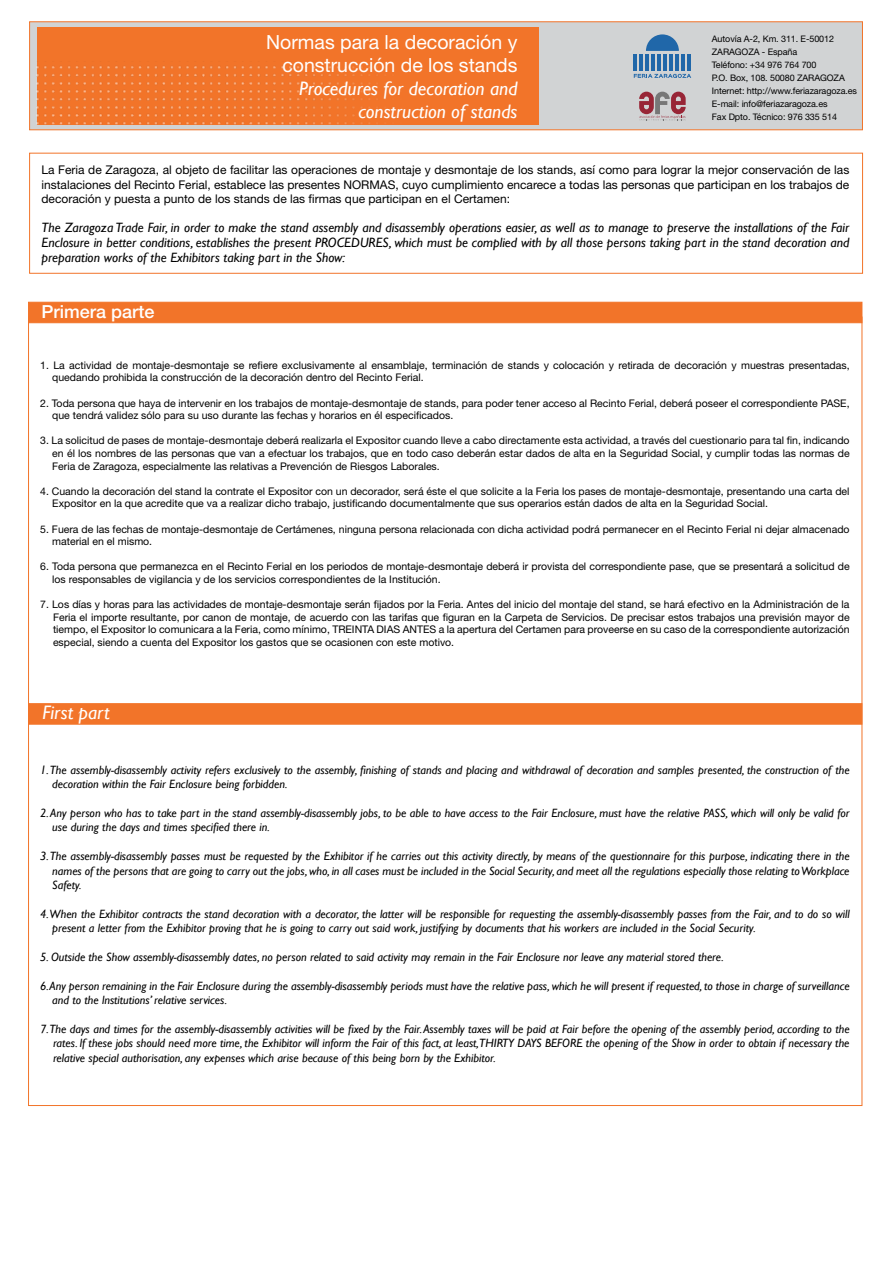
<style>
.page{position:relative;width:893px;height:1263px;background:#fff}
.page>*{position:absolute;margin:0;border:0;box-sizing:border-box;transform-origin:0 0}
.t1{font:19.5px/23.4px "Helvetica Neue LT Std";color:#fff;text-align:right}
.t2{font:italic 19.5px/23.4px "Gill Sans";color:#fff;text-align:right}
.t3{font:italic 19.5px "Gill Sans";color:#fff}
.t4{font:500 18px "Helvetica Neue LT Std";color:#fff}
.t5{font:italic 13.5px/15px "Gill Sans";color:#000;text-align:justify}
.t6{font:italic 12px/14.4px "Gill Sans";color:#000}
.t7{font:12px/14.4px "Helvetica Neue LT Std";color:#000;text-align:justify}
.t8{font:10.5px/12.6px "Helvetica Neue LT Std";color:#000}
.t9{font:9px/13px "Helvetica Neue LT Std";letter-spacing:-.01em;color:#000}
</style>
<div class="page">
<div style="left:29px;top:21px;width:834px;height:109px;background:#d1d3d4;border:1px solid #f27429"></div>
<div style="left:37px;top:27px;width:502px;height:98px;background:#f27429"></div>
<img style="left:37px;top:65px;width:349px;height:60px">
<div style="left:29px;top:153px;width:834px;height:121px;border:1px solid #f27429"></div>
<div style="left:28px;top:302px;width:834px;height:21px;background:#f27429;border:1px solid #f27429"></div>
<div style="left:28px;top:703px;width:834px;height:21px;background:#f27429;border:1px solid #f27429"></div>
<svg style="left:639px;top:92px;width:47px;height:28px"></svg>
<hr style="left:634px;top:54px;width:3px;height:17px;background:#2067a9">
<hr style="left:682px;top:54px;width:3px;height:17px;background:#2067a9">
<hr style="left:688px;top:54px;width:3px;height:17px;background:#2067a9">
<hr style="left:670px;top:54px;width:3px;height:17px;background:#2067a9">
<hr style="left:640px;top:54px;width:3px;height:17px;background:#2067a9">
<hr style="left:646px;top:54px;width:3px;height:17px;background:#2067a9">
<hr style="left:652px;top:54px;width:3px;height:17px;background:#2067a9">
<hr style="left:658px;top:54px;width:3px;height:17px;background:#2067a9">
<hr style="left:664px;top:54px;width:3px;height:17px;background:#2067a9">
<hr style="left:676px;top:54px;width:3px;height:17px;background:#2067a9">
<svg style="left:634px;top:74px;width:57px;height:4px"></svg>
<svg style="left:646px;top:34px;width:33px;height:17px"></svg>
<h1 class="t1" style="left:266px;top:30px;width:253px">Normas para la decoración y construcción de los stands</h1>
<h1 class="t2" style="left:299px;top:77px;width:220px">Procedures for decoration and construction of stands</h1>
<p class="t9" style="left:712px;top:32px;width:147px">Autovía A-2, Km. 311. E-50012<br>ZARAGOZA - España<br>Teléfono: +34 976 764 700<br>P.O. Box, 108. 50080 ZARAGOZA<br>Internet: http://www.feriazaragoza.es<br>E-mail: info@feriazaragoza.es<br>Fax Dpto. Técnico: 976 335 514</p>
<p class="t7" style="left:41px;top:162px;width:809px">La Feria de Zaragoza, al objeto de facilitar las operaciones de montaje y desmontaje de los stands, así como para lograr la mejor conservación de las instalaciones del Recinto Ferial, establece las presentes NORMAS, cuyo cumplimiento encarece a todas las personas que participan en los trabajos de decoración y puesta a punto de los stands de las firmas que participan en el Certamen:</p>
<p class="t5" style="left:41px;top:220px;width:809px">The Zaragoza Trade Fair, in order to make the stand assembly and disassembly operations easier, as well as to manage to preserve the installations of the Fair Enclosure in better conditions, establishes the present PROCEDURES, which must be complied with by all those persons taking part in the stand decoration and preparation works of the Exhibitors taking part in the Show:</p>
<h2 class="t4" style="left:41px;top:301px;width:115px">Primera parte</h2>
<p class="t8" style="left:52px;top:358px;width:799px;text-indent:-12px">1. La actividad de montaje-desmontaje se refiere exclusivamente al ensamblaje, terminación de stands y colocación y retirada de decoración y muestras presentadas, quedando prohibida Ia construcción de la decoración dentro del Recinto Ferial.</p>
<p class="t8" style="left:52px;top:396px;width:799px;text-indent:-12px">2. Toda persona que haya de intervenir en los trabajos de montaje-desmontaje de stands, para poder tener acceso al Recinto Ferial, deberá poseer el correspondiente PASE, que tendrá validez sólo para su uso durante las fechas y horarios en él especificados.</p>
<p class="t8" style="left:52px;top:434px;width:799px;text-align:justify;text-indent:-12px">3. La solicitud de pases de montaje-desmontaje deberá realizarla el Expositor cuando lleve a cabo directamente esta actividad, a través del cuestionario para tal fin, indicando en él los nombres de las personas que van a efectuar los trabajos, que en todo caso deberán estar dados de alta en la Seguridad Social, y cumplir todas las normas de Feria de Zaragoza, especialmente las relativas a Prevención de Riesgos Laborales.</p>
<p class="t8" style="left:52px;top:484px;width:799px;text-indent:-12px">4. Cuando la decoración del stand la contrate el Expositor con un decorador, será éste el que solicite a la Feria los pases de montaje-desmontaje, presentando una carta del<br>Expositor en la que acredite que va a realizar dicho trabajo, justificando documentalmente que sus operarios están dados de alta en la Seguridad Social.</p>
<p class="t8" style="left:52px;top:522px;width:799px;text-indent:-12px">5. Fuera de las fechas de montaje-desmontaje de Certámenes, ninguna persona relacionada con dicha actividad podrá permanecer en el Recinto Ferial ni dejar almacenado material en el mismo.</p>
<p class="t8" style="left:52px;top:560px;width:799px;text-indent:-12px">6. Toda persona que permanezca en el Recinto Ferial en los periodos de montaje-desmontaje deberá ir provista del correspondiente pase, que se presentará a solicitud de los responsables de vigilancia y de los servicios correspondientes de la Institución.</p>
<p class="t8" style="left:53px;top:598px;width:798px;text-align:justify;text-indent:-13px">7. Los días y horas para las actividades de montaje-desmontaje serán fijados por la Feria. Antes del inicio del montaje del stand, se hará efectivo en la Administración de la Feria el importe resultante, por canon de montaje, de acuerdo con las tarifas que figuran en la Carpeta de Servicios. De precisar estos trabajos una previsión mayor de tiempo, el Expositor lo comunicara a la Feria, como mínimo, TREINTA DIAS ANTES a la apertura del Certamen para proveerse en su caso de la correspondiente autorización especial, siendo a cuenta del Expositor los gastos que se ocasionen con este motivo.</p>
<h1 class="t3" style="left:43px;top:702px;width:69px">First part</h1>
<p class="t6" style="left:52px;top:762px;width:799px;text-indent:-12px">1. The assembly-disassembly activity refers exclusively to the assembly, finishing of stands and placing and withdrawal of decoration and samples presented, the construction of the decoration within the Fair Enclosure being forbidden.</p>
<p class="t6" style="left:52px;top:806px;width:799px;text-indent:-12px">2. Any person who has to take part in the stand assembly-disassembly jobs, to be able to have access to the Fair Enclosure, must have the relative PASS, which will only be valid for use during the days and times specified there in.</p>
<p class="t6" style="left:52px;top:849px;width:799px;text-align:justify;text-indent:-12px">3. The assembly-disassembly passes must be requested by the Exhibitor if he carries out this activity directly, by means of the questionnaire for this purpose, indicating there in the names of the persons that are going to carry out the jobs, who, in all cases must be included in the Social Security, and meet all the regulations especially those relating to Workplace Safety.</p>
<p class="t6" style="left:52px;top:906px;width:799px;text-indent:-12px">4. When the Exhibitor contracts the stand decoration with a decorator, the latter will be responsible for requesting the assembly-disassembly passes from the Fair, and to do so will present a letter from the Exhibitor proving that he is going to carry out said work, justifying by documents that his workers are included in the Social Security.</p>
<p class="t6" style="left:40px;top:950px;width:685px">5. Outside the Show assembly-disassembly dates, no person related to said activity may remain in the Fair Enclosure nor leave any material stored there.</p>
<p class="t6" style="left:52px;top:978px;width:799px;text-indent:-12px">6. Any person remaining in the Fair Enclosure during the assembly-disassembly periods must have the relative pass, which he will present if requested, to those in charge of surveillance and to the lnstitutions’ relative services.</p>
<p class="t6" style="left:53px;top:1022px;width:798px;text-align:justify;text-indent:-13px">7.The days and times for the assembly-disassembly activities will be fixed by the Fair. Assembly taxes will be paid at Fair before the opening of the assembly period, according to the rates. lf these jobs should need more time, the Exhibitor will inform the Fair of this fact, at least,THIRTY DAYS BEFORE the opening of the Show in order to obtain if necessary the relative special authorisation, any expenses which arise because of this being born by the Exhibitor.</p>
</div>
